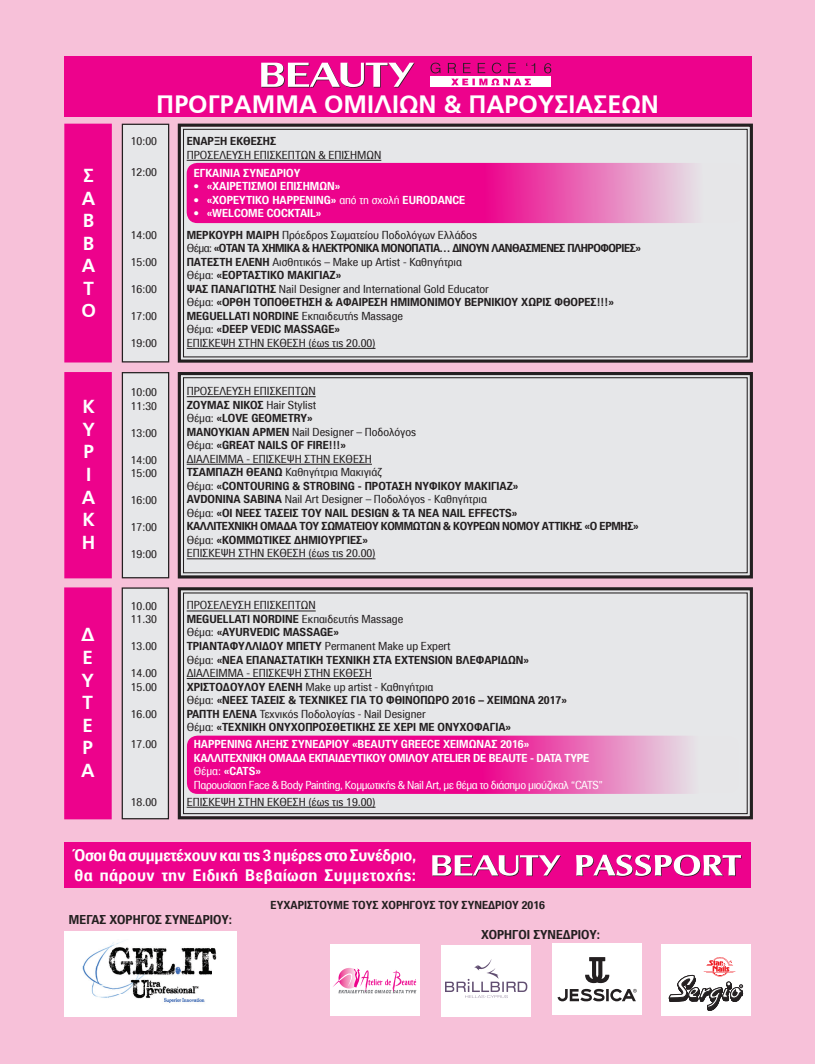
<style>
.page{position:relative;width:815px;height:1064px;background:#fff}
.page>*{position:absolute;margin:0;border:0;box-sizing:border-box;transform-origin:0 0}
.t1{font:700 25px "PF Catalog";color:#fff}
.t2{font:700 18.75px/22.5px "PF Catalog";color:#fff;text-align:justify}
.t3{font:700 16.25px/19.5px "PF Paperback";letter-spacing:-.015em;color:#fff}
.t4{font:700 12.5px "PF Paperback";color:#231f20}
.t5{font:700 11.25px/13.5px "PF Paperback";color:#231f20}
.t6{font:11.25px/13.5px "PF Paperback";color:#231f20}
.t7{font:700 11.25px/13.5px "PF Paperback";letter-spacing:-.02em;color:#fff}
.t8{font:700 11.25px "PF Paperback";color:#fff}
.s1{font-weight:400}
.s2{font-weight:700;color:#fff}
.s3{font-weight:700}
</style>
<div class="page">
<div style="left:0;top:0;width:815px;height:1063px;background:#f7c1d9"></div>
<div style="left:330px;top:943px;width:90px;height:72px;background:#fff"></div>
<svg style="left:333px;top:968px;width:83px;height:24px"></svg>
<div style="left:441px;top:944px;width:90px;height:72px;background:#fff"></div>
<svg style="left:445px;top:959px;width:82px;height:38px"></svg>
<div style="left:65px;top:841px;width:686px;height:46px;background:#ed028c"></div>
<svg style="left:576px;top:854px;width:166px;height:22px"></svg>
<svg style="left:432px;top:855px;width:129px;height:21px"></svg>
<svg style="left:177px;top:123px;width:576px;height:240px"></svg>
<div style="left:183px;top:129px;width:565px;height:228px;border:1px solid #231f20"></div>
<div style="left:122px;top:124px;width:47px;height:238px;background:#e6e7e9"></div>
<div style="left:122px;top:124px;width:47px;height:238px;border:1px solid #231f20"></div>
<div style="left:64px;top:124px;width:48px;height:238px;background:#ed028c;border:2px solid #ed028c"></div>
<div style="left:177px;top:372px;width:576px;height:207px;background:#e6e7e9"></div>
<div style="left:183px;top:377px;width:565px;height:196px;border:1px solid #231f20"></div>
<div style="left:122px;top:372px;width:47px;height:205px;background:#e6e7e9"></div>
<div style="left:122px;top:372px;width:47px;height:206px;border:1px solid #231f20"></div>
<div style="left:64px;top:372px;width:48px;height:206px;background:#ed028c;border:2px solid #ed028c"></div>
<div style="left:64px;top:587px;width:48px;height:232px;background:#ed028c;border:2px solid #ed028c"></div>
<svg style="left:177px;top:587px;width:576px;height:233px"></svg>
<div style="left:122px;top:588px;width:46px;height:230px;background:#e6e7e9"></div>
<div style="left:122px;top:587px;width:47px;height:232px;border:1px solid #231f20"></div>
<svg style="left:187px;top:735px;width:553px;height:58px;fill:#ed028c"></svg>
<svg style="left:187px;top:163px;width:558px;height:60px;fill:#ed028c"></svg>
<hr style="left:187px;top:160px;width:194px;height:1px;background:#231f20">
<hr style="left:187px;top:348px;width:188px;height:1px;background:#231f20">
<hr style="left:187px;top:396px;width:129px;height:1px;background:#231f20">
<hr style="left:187px;top:464px;width:185px;height:1px;background:#231f20">
<hr style="left:187px;top:558px;width:188px;height:1px;background:#231f20">
<hr style="left:187px;top:610px;width:129px;height:1px;background:#231f20">
<hr style="left:187px;top:678px;width:185px;height:1px;background:#231f20">
<hr style="left:187px;top:806px;width:188px;height:1px;background:#231f20">
<div style="left:65px;top:57px;width:687px;height:60px;background:#ed028c"></div>
<svg style="left:430px;top:85px;width:121px;height:2px"></svg>
<svg style="left:430px;top:63px;width:121px;height:22px"></svg>
<svg style="left:261px;top:63px;width:154px;height:25px"></svg>
<div style="left:552px;top:943px;width:90px;height:71px;background:#fff"></div>
<svg style="left:557px;top:957px;width:80px;height:43px"></svg>
<div style="left:662px;top:943px;width:89px;height:72px;background:#fff"></div>
<div style="left:64px;top:930px;width:173px;height:85px;background:#fff"></div>
<svg style="left:669px;top:957px;width:74px;height:53px"></svg>
<img style="left:82px;top:941px;width:135px;height:62px">
<h2 class="t2" style="left:81px;top:164px;width:16px">Σ Α Β Β Α Τ Ο</h2>
<h2 class="t2" style="left:82px;top:395px;width:15px;text-align:left">Κ<br>Υ<br>Ρ<br>Ι<br>Α<br>Κ<br>Η</h2>
<h2 class="t2" style="left:81px;top:623px;width:15px">Δ Ε Υ Τ Ε Ρ Α</h2>
<h1 class="t1" style="left:156px;top:89px;width:504px">ΠΡΟΓΡΑΜΜΑ ΟΜΙΛΙΩΝ &amp; ΠΑΡΟΥΣΙΑΣΕΩΝ</h1>
<p class="t6" style="left:131px;top:134px;width:28px">10:00</p>
<p class="t6" style="left:131px;top:165px;width:28px">12:00</p>
<p class="t6" style="left:131px;top:228px;width:28px">14:00</p>
<p class="t6" style="left:131px;top:255px;width:28px">15:00</p>
<p class="t6" style="left:131px;top:282px;width:28px">16:00</p>
<p class="t6" style="left:131px;top:309px;width:28px">17:00</p>
<p class="t6" style="left:131px;top:336px;width:28px">19:00</p>
<p class="t6" style="left:131px;top:385px;width:28px">10:00<br>11:30</p>
<p class="t6" style="left:131px;top:425px;width:28px">13:00</p>
<p class="t6" style="left:131px;top:452px;width:28px">14:00<br>15:00</p>
<p class="t6" style="left:131px;top:493px;width:28px">16:00</p>
<p class="t6" style="left:131px;top:520px;width:28px">17:00</p>
<p class="t6" style="left:131px;top:547px;width:28px">19:00</p>
<p class="t6" style="left:131px;top:598px;width:28px">10.00<br>11.30</p>
<p class="t6" style="left:131px;top:639px;width:28px">13.00</p>
<p class="t6" style="left:131px;top:666px;width:28px">14.00<br>15.00</p>
<p class="t6" style="left:131px;top:706px;width:28px">16.00</p>
<p class="t6" style="left:131px;top:737px;width:28px">17.00</p>
<p class="t6" style="left:131px;top:794px;width:28px">18.00</p>
<p class="t5" style="left:187px;top:134px;width:91px">ΕΝΑΡΞΗ ΕΚΘΕΣΗΣ</p>
<p class="t6" style="left:187px;top:148px;width:196px">ΠΡΟΣΕΛΕΥΣΗ ΕΠΙΣΚΕΠΤΩΝ &amp; ΕΠΙΣΗΜΩΝ</p>
<p class="t8" style="left:194px;top:165px;width:108px">ΕΓΚΑΙΝΙΑ ΣΥΝΕΔΡΙΟΥ</p>
<p class="t8" style="left:194px;top:179px;width:148px">• «ΧΑΙΡΕΤΙΣΜΟΙ ΕΠΙΣΗΜΩΝ»</p>
<p class="t8" style="left:194px;top:192px;width:273px">• «ΧΟΡΕΥΤΙΚΟ HAPPENING» <span class="s1">από τη σχολή</span> EURODANCE</p>
<p class="t6" style="left:187px;top:202px;width:292px;line-height:21.6px;text-indent:7px"><span class="s2">• «WELCOME COCKTAIL»<br></span><span class="s3">ΜΕΡΚΟΥΡΗ ΜΑΙΡΗ</span> Πρόεδρος Σωματείου Ποδολόγων Ελλάδος</p>
<p class="t5" style="left:187px;top:241px;width:456px"><span class="s1">Θέμα:</span> «ΟΤΑΝ ΤΑ ΧΗΜΙΚΑ &amp; ΗΛΕΚΤΡΟΝΙΚΑ ΜΟΝΟΠΑΤΙΑ… ΔΙΝΟΥΝ ΛΑΝΘΑΣΜΕΝΕΣ ΠΛΗΡΟΦΟΡΙΕΣ» ΠΑΤΕΣΤΗ ΕΛΕΝΗ <span class="s1">Αισθητικός – Make up Artist - Καθηγήτρια<br>Θέμα:</span> «ΕΟΡΤΑΣΤΙΚΟ ΜΑΚΙΓΙΑΖ»<br>ΨΑΣ ΠΑΝΑΓΙΩΤΗΣ <span class="s1">Nail Designer and International Gold Educator<br>Θέμα:</span> «ΟΡΘΗ ΤΟΠΟΘΕΤΗΣΗ &amp; ΑΦΑΙΡΕΣΗ ΗΜΙΜΟΝΙΜΟΥ ΒΕΡΝΙΚΙΟΥ ΧΩΡΙΣ ΦΘΟΡΕΣ!!!» MEGUELLATI NORDINE <span class="s1">Εκπαιδευτής Massage<br>Θέμα:</span> «DEEP VEDIC MASSAGE»<br><span class="s1">ΕΠΙΣΚΕΨΗ ΣΤΗΝ ΕΚΘΕΣΗ (έως τις 20.00)</span></p>
<p class="t5" style="left:187px;top:384px;width:453px"><span class="s1">ΠΡΟΣΕΛΕΥΣΗ ΕΠΙΣΚΕΠΤΩΝ<br></span>ΖΟΥΜΑΣ ΝΙΚΟΣ <span class="s1">Hair Stylist<br>Θέμα:</span> «LOVE GEOMETRY»<br>ΜΑΝΟΥΚΙΑΝ ΑΡΜΕΝ <span class="s1">Nail Designer – Ποδολόγος<br>Θέμα:</span> «GREAT NAILS OF FIRE!!!»<br><span class="s1">ΔΙΑΛΕΙΜΜΑ - ΕΠΙΣΚΕΨΗ ΣΤΗΝ ΕΚΘΕΣΗ<br></span>ΤΣΑΜΠΑΖΗ ΘΕΑΝΩ <span class="s1">Καθηγήτρια Μακιγιάζ<br>Θέμα:</span> «CONTOURING &amp; STROBING - ΠΡΟΤΑΣΗ ΝΥΦΙΚΟΥ ΜΑΚΙΓΙΑΖ»<br>AVDONINA SABINA <span class="s1">Nail Art Designer – Ποδολόγος - Καθηγήτρια<br>Θέμα:</span> «ΟΙ ΝΕΕΣ ΤΑΣΕΙΣ ΤΟΥ NAIL DESIGN &amp; ΤΑ ΝΕΑ NAIL EFFECTS»<br>ΚΑΛΛΙΤΕΧΝΙΚΗ ΟΜΑΔΑ ΤΟΥ ΣΩΜΑΤΕΙΟΥ ΚΟΜΜΩΤΩΝ &amp; ΚΟΥΡΕΩΝ ΝΟΜΟΥ ΑΤΤΙΚΗΣ «Ο ΕΡΜΗΣ» <span class="s1">Θέμα:</span> «ΚΟΜΜΩΤΙΚΕΣ ΔΗΜΙΟΥΡΓΙΕΣ»<br><span class="s1">ΕΠΙΣΚΕΨΗ ΣΤΗΝ ΕΚΘΕΣΗ (έως τις 20.00)</span></p>
<p class="t5" style="left:187px;top:598px;width:382px"><span class="s1">ΠΡΟΣΕΛΕΥΣΗ ΕΠΙΣΚΕΠΤΩΝ<br></span>MEGUELLATI NORDINE <span class="s1">Εκπαιδευτής Massage<br>Θέμα:</span> «AYURVEDIC MASSAGE»<br>ΤΡΙΑΝΤΑΦΥΛΛΙΔΟΥ ΜΠΕΤΥ <span class="s1">Permanent Make up Expert<br>Θέμα:</span> «ΝΕΑ ΕΠΑΝΑΣΤΑΤΙΚΗ ΤΕΧΝΙΚΗ ΣΤΑ EXTENSION ΒΛΕΦΑΡΙΔΩΝ» <span class="s1">ΔΙΑΛΕΙΜΜΑ - ΕΠΙΣΚΕΨΗ ΣΤΗΝ ΕΚΘΕΣΗ<br></span>ΧΡΙΣΤΟΔΟΥΛΟΥ ΕΛΕΝΗ <span class="s1">Make up artist - Καθηγήτρια<br>Θέμα:</span> «ΝΕΕΣ ΤΑΣΕΙΣ &amp; ΤΕΧΝΙΚΕΣ ΓΙΑ ΤΟ ΦΘΙΝΟΠΩΡΟ 2016 – ΧΕΙΜΩΝΑ 2017» ΡΑΠΤΗ ΕΛΕΝΑ <span class="s1">Τεχνικός Ποδολογίας - Nail Designer<br>Θέμα:</span> «ΤΕΧΝΙΚΗ ΟΝΥΧΟΠΡΟΣΘΕΤΙΚΗΣ ΣΕ ΧΕΡΙ ΜΕ ΟΝΥΧΟΦΑΓΙΑ»</p>
<p class="t7" style="left:194px;top:736px;width:411px">HAPPENING ΛΗΞΗΣ ΣΥΝΕΔΡΙΟΥ «BEAUTY GREECE ΧΕΙΜΩΝΑΣ 2016» ΚΑΛΛΙΤΕΧΝΙΚΗ ΟΜΑΔΑ ΕΚΠΑΙΔΕΥΤΙΚΟΥ ΟΜΙΛΟΥ ATELIER DE BEAUTE - DATA TYPE <span class="s1">Θέμα:</span> «CATS»<br><span class="s1">Παρουσίαση Face &amp; Body Painting, Κομμωτικής &amp; Nail Art, με θέμα το διάσημο μιούζικαλ “CATS”</span></p>
<p class="t6" style="left:187px;top:794px;width:190px">ΕΠΙΣΚΕΨΗ ΣΤΗΝ ΕΚΘΕΣΗ (έως τις 19.00)</p>
<h3 class="t3" style="left:75px;top:844px;width:343px">Όσοι θα συμμετέχουν και τις 3 ημέρες στο Συνέδριο, θα πάρουν την Ειδική Βεβαίωση Συμμετοχής:</h3>
<p class="t4" style="left:69px;top:911px;width:165px">ΜΕΓΑΣ ΧΟΡΗΓΟΣ ΣΥΝΕΔΡΙΟΥ:</p>
<p class="t5" style="left:271px;top:897px;width:276px">ΕΥΧΑΡΙΣΤΟΥΜΕ ΤΟΥΣ ΧΟΡΗΓΟΥΣ ΤΟΥ ΣΥΝΕΔΡΙΟΥ 2016</p>
<p class="t4" style="left:481px;top:926px;width:121px">ΧΟΡΗΓΟΙ ΣΥΝΕΔΡΙΟΥ:</p>
</div>
